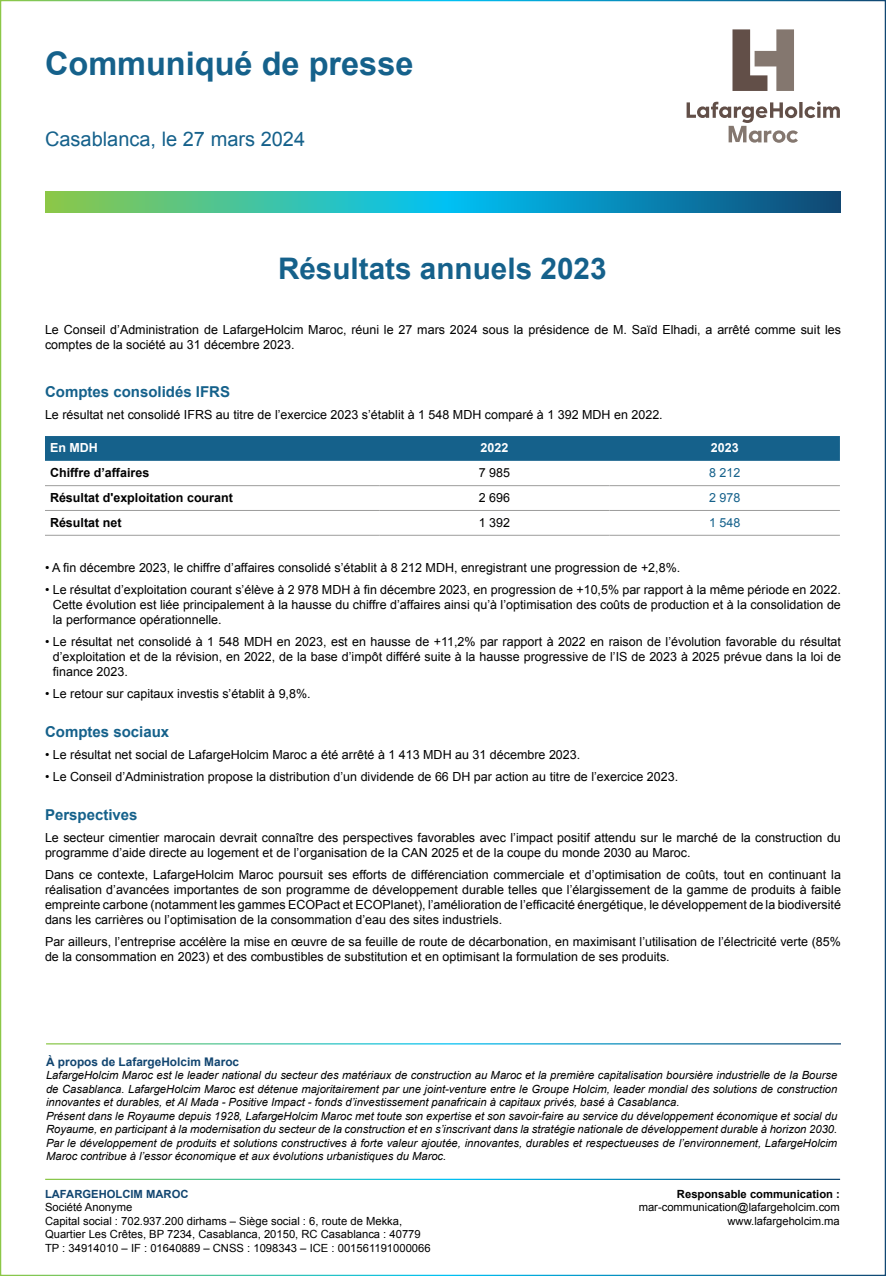
<style>
.page{position:relative;width:886px;height:1276px;background:#fff}
.page>*{position:absolute;margin:0;border:0;box-sizing:border-box;transform-origin:0 0}
.t1{font:700 32.5px "Arial";color:#15618b}
.t2{font:700 29.75px "Arial";color:#15618b}
.t3{font:20px "Arial";color:#15618b}
.t4{font:700 15px "Arial";color:#15618b}
.t5{font:12.5px/15px "Arial";color:#000}
.t6{font:700 12.5px "Arial";color:#000}
.t7{font:700 12.5px "Arial";color:#fff}
.t8{font:12.5px "Arial";color:#15618b}
.t9{font:700 11.88px "Arial";color:#114570}
.t10{font:italic 11.25px/13.5px "Arial";color:#000}
.t11{font:11.25px/13.5px "Arial";color:#000}
.t12{font:700 11.25px "Arial";color:#000}
.t13{font:700 11.25px "Arial";color:#114570}
</style>
<div class="page">
<svg style="left:45px;top:191px;width:796px;height:21px;background:#27a4a7"></svg>
<div style="left:45px;top:436px;width:795px;height:25px;background:#15618b"></div>
<hr style="left:45px;top:485px;width:334px;height:1px;background:#9d9d9c">
<hr style="left:379px;top:485px;width:230px;height:1px;background:#9d9d9c">
<hr style="left:609px;top:485px;width:231px;height:1px;background:#9d9d9c">
<hr style="left:45px;top:510px;width:334px;height:1px;background:#9d9d9c">
<hr style="left:379px;top:510px;width:230px;height:1px;background:#9d9d9c">
<hr style="left:609px;top:510px;width:231px;height:1px;background:#9d9d9c">
<hr style="left:45px;top:535px;width:334px;height:1px;background:#9d9d9c">
<hr style="left:379px;top:535px;width:230px;height:1px;background:#9d9d9c">
<hr style="left:609px;top:535px;width:231px;height:1px;background:#9d9d9c">
<svg style="left:732px;top:29px;width:62px;height:62px"></svg>
<svg style="left:686px;top:101px;width:154px;height:42px"></svg>
<h1 class="t1" style="left:45px;top:42px;width:370px">Communiqué de presse</h1>
<h3 class="t3" style="left:45px;top:125px;width:262px">Casablanca, le 27 mars 2024</h3>
<h2 class="t2" style="left:278px;top:249px;width:330px">Résultats annuels 2023</h2>
<p class="t5" style="left:45px;top:322px;width:797px">Le Conseil d’Administration de LafargeHolcim Maroc, réuni le 27 mars 2024 sous la présidence de M. Saïd Elhadi, a arrêté comme suit les comptes de la société au 31 décembre 2023.</p>
<p class="t4" style="left:45px;top:382px;width:187px">Comptes consolidés IFRS</p>
<p class="t5" style="left:45px;top:407px;width:619px">Le résultat net consolidé IFRS au titre de l’exercice 2023 s’établit à 1 548 MDH comparé à 1 392 MDH en 2022.</p>
<p class="t7" style="left:50px;top:439px;width:49px">En MDH</p>
<p class="t7" style="left:480px;top:439px;width:29px">2022</p>
<p class="t7" style="left:711px;top:439px;width:29px">2023</p>
<p class="t6" style="left:50px;top:464px;width:101px">Chiffre d’affaires</p>
<p class="t5" style="left:479px;top:465px;width:33px">7 985</p>
<p class="t8" style="left:709px;top:464px;width:33px">8 212</p>
<p class="t6" style="left:50px;top:489px;width:184px">Résultat d'exploitation courant</p>
<p class="t5" style="left:479px;top:490px;width:33px">2 696</p>
<p class="t8" style="left:709px;top:489px;width:33px">2 978</p>
<p class="t6" style="left:50px;top:514px;width:73px">Résultat net</p>
<p class="t5" style="left:479px;top:515px;width:33px">1 392</p>
<p class="t8" style="left:709px;top:514px;width:33px">1 548</p>
<p class="t5" style="left:45px;top:560px;width:637px">• A fin décembre 2023, le chiffre d’affaires consolidé s’établit à 8 212 MDH, enregistrant une progression de +2,8%.</p>
<p class="t5" style="left:53px;top:582px;width:789px;text-align:justify;text-indent:-8px">• Le résultat d’exploitation courant s’élève à 2 978 MDH à fin décembre 2023, en progression de +10,5% par rapport à la même période en 2022.<br>Cette évolution est liée principalement à la hausse du chiffre d’affaires ainsi qu’à l’optimisation des coûts de production et à la consolidation de la performance opérationnelle.</p>
<p class="t5" style="left:53px;top:634px;width:790px;text-align:justify;text-indent:-8px">• Le résultat net consolidé à 1 548 MDH en 2023, est en hausse de +11,2% par rapport à 2022 en raison de l’évolution favorable du résultat d’exploitation et de la révision, en 2022, de la base d’impôt différé suite à la hausse progressive de l’IS de 2023 à 2025 prévue dans la loi de finance 2023.</p>
<p class="t5" style="left:45px;top:686px;width:267px">• Le retour sur capitaux investis s’établit à 9,8%.</p>
<p class="t4" style="left:45px;top:721px;width:126px">Comptes sociaux</p>
<p class="t5" style="left:45px;top:747px;width:537px">• Le résultat net social de LafargeHolcim Maroc a été arrêté à 1 413 MDH au 31 décembre 2023.</p>
<p class="t5" style="left:45px;top:769px;width:635px">• Le Conseil d’Administration propose la distribution d’un dividende de 66 DH par action au titre de l’exercice 2023.</p>
<p class="t4" style="left:45px;top:804px;width:94px">Perspectives</p>
<p class="t5" style="left:45px;top:830px;width:797px">Le secteur cimentier marocain devrait connaître des perspectives favorables avec l’impact positif attendu sur le marché de la construction du programme d’aide directe au logement et de l’organisation de la CAN 2025 et de la coupe du monde 2030 au Maroc.</p>
<p class="t5" style="left:45px;top:867px;width:797px;text-align:justify">Dans ce contexte, LafargeHolcim Maroc poursuit ses efforts de différenciation commerciale et d’optimisation de coûts, tout en continuant la réalisation d’avancées importantes de son programme de développement durable telles que l’élargissement de la gamme de produits à faible empreinte carbone (notamment les gammes ECOPact et ECOPlanet), l’amélioration de l’efficacité énergétique, le développement de la biodiversité dans les carrières ou l’optimisation de la consommation d’eau des sites industriels.</p>
<p class="t5" style="left:45px;top:934px;width:797px">Par ailleurs, l’entreprise accélère la mise en œuvre de sa feuille de route de décarbonation, en maximisant l’utilisation de l’électricité verte (85% de la consommation en 2023) et des combustibles de substitution et en optimisant la formulation de ses produits.</p>
<p class="t9" style="left:46px;top:1053px;width:195px">À propos de LafargeHolcim Maroc</p>
<p class="t10" style="left:46px;top:1068px;width:793px">LafargeHolcim Maroc est le leader national du secteur des matériaux de construction au Maroc et la première capitalisation boursière industrielle de la Bourse de Casablanca. LafargeHolcim Maroc est détenue majoritairement par une joint-venture entre le Groupe Holcim, leader mondial des solutions de construction innovantes et durables, et Al Mada - Positive Impact - fonds d’investissement panafricain à capitaux privés, basé à Casablanca.<br>Présent dans le Royaume depuis 1928, LafargeHolcim Maroc met toute son expertise et son savoir-faire au service du développement économique et social du Royaume, en participant à la modernisation du secteur de la construction et en s’inscrivant dans la stratégie nationale de développement durable à horizon 2030.<br>Par le développement de produits et solutions constructives à forte valeur ajoutée, innovantes, durables et respectueuses de l’environnement, LafargeHolcim Maroc contribue à l’essor économique et aux évolutions urbanistiques du Maroc.</p>
<p class="t13" style="left:45px;top:1186px;width:145px">LAFARGEHOLCIM MAROC</p>
<p class="t11" style="left:45px;top:1200px;width:387px">Société Anonyme<br>Capital social : 702.937.200 dirhams – Siège social : 6, route de Mekka, Quartier Les Crêtes, BP 7234, Casablanca, 20150, RC Casablanca : 40779<br>TP : 34914010 – IF : 01640889 – CNSS : 1098343 – ICE : 001561191000066</p>
<p class="t12" style="left:677px;top:1186px;width:164px">Responsable communication :</p>
<p class="t11" style="left:639px;top:1200px;width:203px;text-align:right">mar-communication@lafargeholcim.com www.lafargeholcim.ma</p>
</div>
